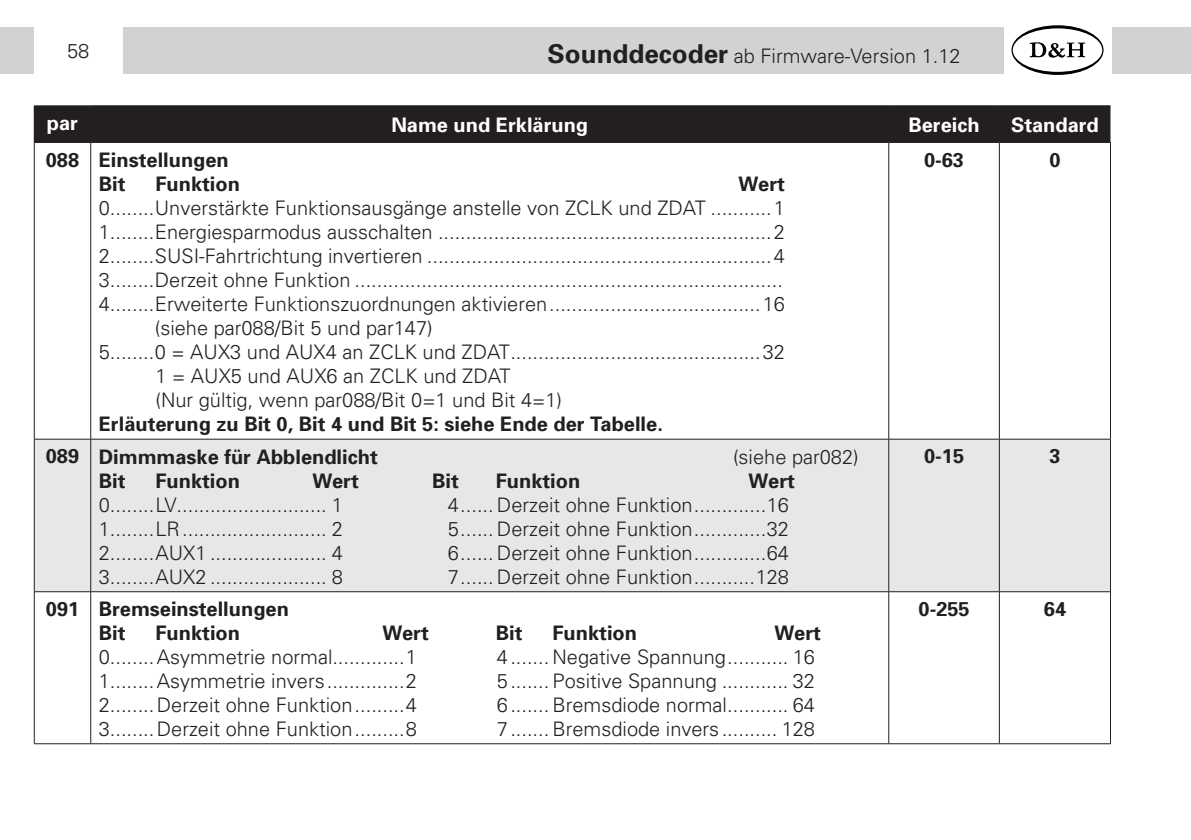
<style>
.page{position:relative;width:1191px;height:840px;background:#fff}
.page>*{position:absolute;margin:0;border:0;box-sizing:border-box;transform-origin:0 0}
.t1{font:300 20px "Univers";color:#231f20}
.t2{font:700 20px/24px "Univers";color:#231f20}
.t3{font:700 20px "Univers";color:#fff}
.s1{font-weight:700;font-size:26px}
</style>
<div class="page">
<div style="left:0;top:27px;width:1191px;height:47px;background:#d1d2d4"></div>
<div style="left:34px;top:25px;width:88px;height:50px;background:#fff"></div>
<div style="left:1004px;top:19px;width:107px;height:63px;background:#fff"></div>
<svg style="left:1011px;top:25px;width:92px;height:50px"></svg>
<div style="left:1012px;top:28px;width:90px;height:44px;background:#fff;border-radius:50%"></div>
<svg style="left:1029px;top:42px;width:56px;height:16px"></svg>
<div style="left:34px;top:106px;width:57px;height:36px;background:#231f20"></div>
<div style="left:91px;top:106px;width:1019px;height:36px;background:#231f20"></div>
<div style="left:35px;top:439px;width:1075px;height:152px;background:#e6e7e9"></div>
<hr style="left:34px;top:438px;width:57px;height:1px;background:#231f20">
<hr style="left:91px;top:438px;width:797px;height:1px;background:#231f20">
<hr style="left:888px;top:438px;width:111px;height:1px;background:#231f20">
<hr style="left:999px;top:438px;width:111px;height:1px;background:#231f20">
<hr style="left:34px;top:591px;width:57px;height:1px;background:#231f20">
<hr style="left:91px;top:591px;width:797px;height:1px;background:#231f20">
<hr style="left:888px;top:591px;width:111px;height:1px;background:#231f20">
<hr style="left:999px;top:591px;width:111px;height:1px;background:#231f20">
<hr style="left:34px;top:743px;width:57px;height:1px;background:#231f20">
<hr style="left:91px;top:743px;width:797px;height:1px;background:#231f20">
<hr style="left:888px;top:743px;width:111px;height:1px;background:#231f20">
<hr style="left:999px;top:743px;width:111px;height:1px;background:#231f20">
<hr style="left:34px;top:105px;width:57px;height:1px;background:#231f20">
<hr style="left:91px;top:105px;width:797px;height:1px;background:#231f20">
<hr style="left:888px;top:105px;width:111px;height:1px;background:#231f20">
<hr style="left:999px;top:105px;width:111px;height:1px;background:#231f20">
<hr style="left:34px;top:142px;width:57px;height:1px;background:#231f20">
<hr style="left:34px;top:143px;width:1px;height:295px;background:#231f20">
<hr style="left:91px;top:142px;width:797px;height:1px;background:#231f20">
<hr style="left:90px;top:143px;width:1px;height:295px;background:#231f20">
<hr style="left:888px;top:142px;width:111px;height:1px;background:#231f20">
<hr style="left:888px;top:143px;width:1px;height:295px;background:#231f20">
<hr style="left:999px;top:142px;width:111px;height:1px;background:#231f20">
<hr style="left:999px;top:143px;width:1px;height:295px;background:#231f20">
<hr style="left:1110px;top:143px;width:1px;height:295px;background:#231f20">
<hr style="left:34px;top:439px;width:1px;height:152px;background:#231f20">
<hr style="left:90px;top:439px;width:1px;height:152px;background:#231f20">
<hr style="left:888px;top:439px;width:1px;height:152px;background:#231f20">
<hr style="left:999px;top:439px;width:1px;height:152px;background:#231f20">
<hr style="left:1110px;top:439px;width:1px;height:152px;background:#231f20">
<hr style="left:34px;top:591px;width:1px;height:152px;background:#231f20">
<hr style="left:90px;top:591px;width:1px;height:152px;background:#231f20">
<hr style="left:888px;top:591px;width:1px;height:152px;background:#231f20">
<hr style="left:999px;top:591px;width:1px;height:152px;background:#231f20">
<hr style="left:1110px;top:591px;width:1px;height:152px;background:#231f20">
<p class="t1" style="left:67px;top:39px;width:24px">58</p>
<p class="t1" style="left:547px;top:44px;width:414px"><span class="s1">Sounddecoder</span> ab Firmware-Version 1.12</p>
<p class="t3" style="left:47px;top:110px;width:33px">par</p>
<p class="t3" style="left:391px;top:112px;width:198px">Name und Erklärung</p>
<p class="t3" style="left:908px;top:112px;width:73px">Bereich</p>
<p class="t3" style="left:1011px;top:112px;width:89px">Standard</p>
<p class="t2" style="left:99px;top:147px;width:132px;text-indent:-53px">088 Einstellungen<br>Bit</p>
<p class="t2" style="left:924px;top:147px;width:42px">0-63</p>
<p class="t2" style="left:1049px;top:147px;width:13px">0</p>
<p class="t2" style="left:155px;top:171px;width:86px">Funktion</p>
<p class="t2" style="left:738px;top:171px;width:48px">Wert</p>
<p class="t1" style="left:99px;top:196px;width:688px">0........Unverstärkte Funktionsausgänge anstelle von ZCLK und ZDAT ...........1</p>
<p class="t1" style="left:99px;top:220px;width:688px">1........Energiesparmodus ausschalten ............................................................2</p>
<p class="t1" style="left:99px;top:244px;width:688px">2........SUSI-Fahrtrichtung invertieren ..............................................................4</p>
<p class="t1" style="left:99px;top:268px;width:685px">3........Derzeit ohne Funktion .............................................................................</p>
<p class="t1" style="left:99px;top:292px;width:688px">4........Erweiterte Funktionszuordnungen aktivieren......................................16</p>
<p class="t1" style="left:155px;top:316px;width:279px">(siehe par088/Bit 5 und par147)</p>
<p class="t1" style="left:99px;top:340px;width:688px">5........0 = AUX3 und AUX4 an ZCLK und ZDAT.............................................32</p>
<p class="t1" style="left:155px;top:364px;width:357px">1 = AUX5 und AUX6 an ZCLK und ZDAT</p>
<p class="t1" style="left:155px;top:388px;width:408px">(Nur gültig, wenn par088/Bit 0=1 und Bit 4=1)</p>
<p class="t2" style="left:99px;top:411px;width:565px">Erläuterung zu Bit 0, Bit 4 und Bit 5: siehe Ende der Tabelle.</p>
<p class="t2" style="left:46px;top:443px;width:333px">089 Dimmmaske für Abblendlicht</p>
<p class="t1" style="left:733px;top:444px;width:127px">(siehe par082)</p>
<p class="t2" style="left:99px;top:467px;width:28px">Bit</p>
<p class="t2" style="left:155px;top:467px;width:86px">Funktion</p>
<p class="t2" style="left:312px;top:467px;width:48px">Wert</p>
<p class="t2" style="left:432px;top:467px;width:28px">Bit</p>
<p class="t2" style="left:496px;top:467px;width:86px">Funktion</p>
<p class="t2" style="left:748px;top:467px;width:48px">Wert</p>
<p class="t1" style="left:99px;top:492px;width:245px">0........LV........................... 1</p>
<p class="t1" style="left:448px;top:492px;width:343px">4...... Derzeit ohne Funktion.............16</p>
<p class="t1" style="left:99px;top:516px;width:246px">1........LR.......................... 2</p>
<p class="t1" style="left:448px;top:516px;width:343px">5...... Derzeit ohne Funktion.............32</p>
<p class="t1" style="left:99px;top:540px;width:246px">2........AUX1 ..................... 4</p>
<p class="t1" style="left:448px;top:540px;width:343px">6...... Derzeit ohne Funktion.............64</p>
<p class="t1" style="left:99px;top:564px;width:246px">3........AUX2 ..................... 8</p>
<p class="t1" style="left:448px;top:564px;width:343px">7...... Derzeit ohne Funktion...........128</p>
<p class="t2" style="left:99px;top:595px;width:192px;text-indent:-53px">091 Bremseinstellungen<br>Bit</p>
<p class="t2" style="left:155px;top:619px;width:86px">Funktion</p>
<p class="t2" style="left:382px;top:619px;width:48px">Wert</p>
<p class="t2" style="left:496px;top:619px;width:28px">Bit</p>
<p class="t2" style="left:552px;top:619px;width:86px">Funktion</p>
<p class="t2" style="left:774px;top:619px;width:48px">Wert</p>
<p class="t1" style="left:99px;top:644px;width:319px">0........Asymmetrie normal.............1</p>
<p class="t1" style="left:497px;top:644px;width:319px">4....... Negative Spannung........... 16</p>
<p class="t1" style="left:99px;top:668px;width:320px">1........Asymmetrie invers..............2</p>
<p class="t1" style="left:497px;top:668px;width:319px">5....... Positive Spannung ............ 32</p>
<p class="t1" style="left:99px;top:692px;width:320px">2........Derzeit ohne Funktion.........4</p>
<p class="t1" style="left:497px;top:692px;width:319px">6....... Bremsdiode normal........... 64</p>
<p class="t1" style="left:99px;top:716px;width:320px">3........Derzeit ohne Funktion.........8</p>
<p class="t1" style="left:497px;top:716px;width:319px">7....... Bremsdiode invers.......... 128</p>
<p class="t2" style="left:924px;top:443px;width:42px">0-15</p>
<p class="t2" style="left:1049px;top:443px;width:13px">3</p>
<p class="t2" style="left:918px;top:596px;width:53px">0-255</p>
<p class="t2" style="left:1043px;top:595px;width:24px">64</p>
</div>
